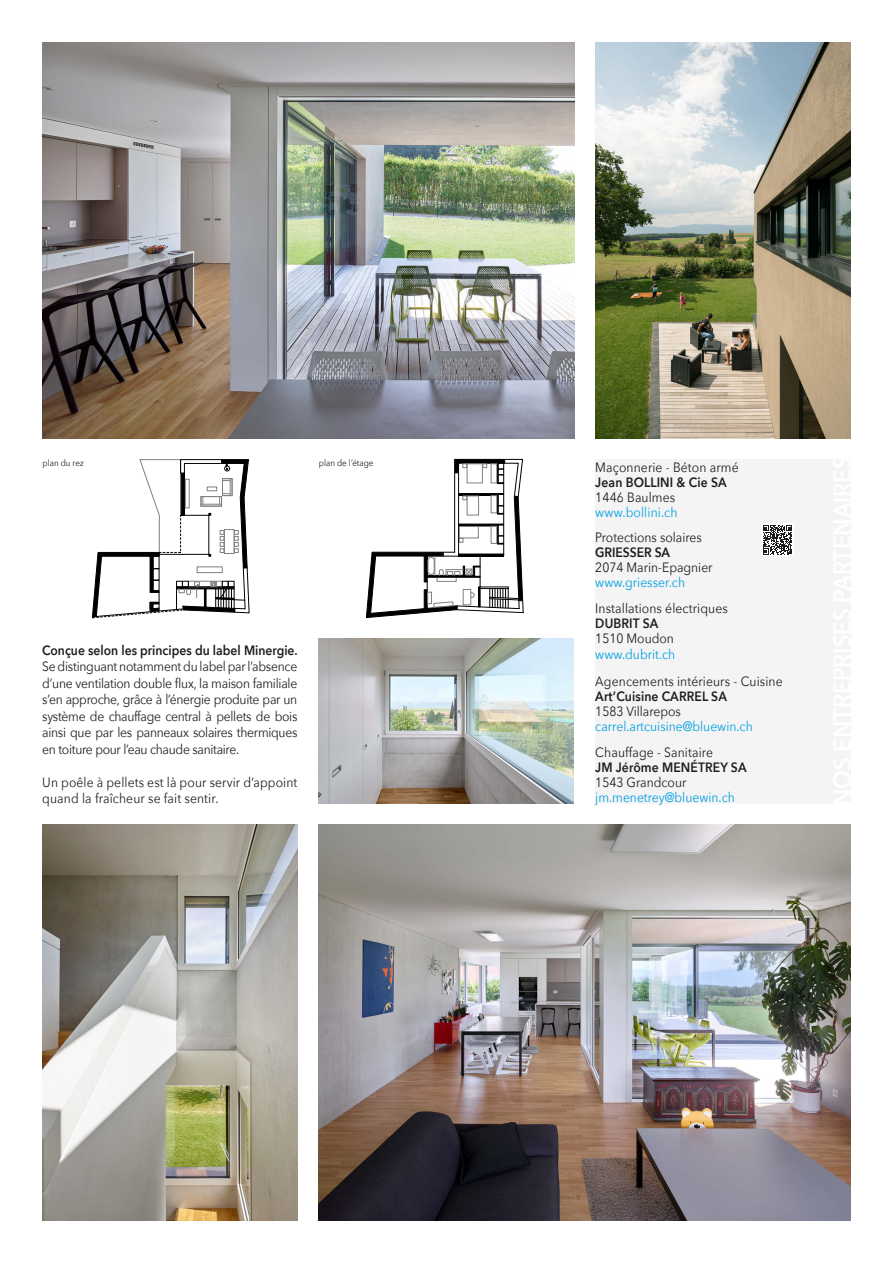
<style>
.page{position:relative;width:893px;height:1263px;background:#fff}
.page>*{position:absolute;margin:0;border:0;box-sizing:border-box;transform-origin:0 0}
.t1{font:13.5px/16.5px "Avenir Next";letter-spacing:.01em;color:#1d1d1b;text-align:justify;scale:.9 1}
.t2{font:13.5px "Avenir Next";color:#009fe3;scale:.9 1}
.t3{font:600 13.5px "Avenir Next";letter-spacing:.01em;color:#1d1d1b;scale:.9 1}
.t4{font:9px "Avenir Next";color:#1d1d1b;scale:.9 1}
.s1{font-weight:600}
</style>
<div class="page">
<img style="left:43px;top:43px;width:531px;height:395px">
<img style="left:319px;top:825px;width:531px;height:395px">
<img style="left:42px;top:825px;width:255px;height:395px">
<img style="left:595px;top:43px;width:255px;height:395px">
<img style="left:319px;top:639px;width:255px;height:165px">
<svg style="left:92px;top:459px;width:157px;height:159px"></svg>
<div style="left:197px;top:567px;width:25px;height:6px;border:1px solid #808080"></div>
<svg style="left:366px;top:459px;width:158px;height:159px"></svg>
<div style="left:595px;top:459px;width:255px;height:345px;background:#f4f4f4"></div>
<div style="left:761px;top:524px;width:33px;height:32px;background:#fff"></div>
<svg style="left:763px;top:525px;width:29px;height:30px"></svg>
<div style="left:43px;top:457px;width:53px;height:14px;background:#fff"></div>
<div style="left:319px;top:457px;width:71px;height:14px;background:#fff"></div>
<p class="t4" style="left:43px;top:455px;width:47px">plan du rez</p>
<p class="t4" style="left:319px;top:455px;width:62px">plan de l’étage</p>
<p class="t1" style="left:42px;top:641px;width:285px"><span class="s1">Conçue selon les principes du label Minergie.<br></span>Se distinguant notamment du label par l’absence d’une ventilation double flux, la maison familiale s’en approche, grâce à l’énergie produite par un système de chauffage central à pellets de bois ainsi que par les panneaux solaires thermiques en toiture pour l’eau chaude sanitaire.</p>
<p class="t1" style="left:42px;top:773px;width:285px">Un poêle à pellets est là pour servir d’appoint quand la fraîcheur se fait sentir.</p>
<p class="t1" style="left:595px;top:458px;width:161px">Maçonnerie - Béton armé</p>
<p class="t3" style="left:595px;top:471px;width:148px">Jean BOLLINI &amp; Cie SA</p>
<p class="t1" style="left:595px;top:488px;width:90px">1446 Baulmes</p>
<p class="t2" style="left:595px;top:501px;width:93px">www.bollini.ch</p>
<p class="t1" style="left:595px;top:529px;width:120px">Protections solaires</p>
<p class="t3" style="left:595px;top:541px;width:85px">GRIESSER SA</p>
<p class="t1" style="left:595px;top:559px;width:132px">2074 Marin-Epagnier</p>
<p class="t2" style="left:595px;top:571px;width:101px">www.griesser.ch</p>
<p class="t1" style="left:595px;top:599px;width:149px">Installations électriques</p>
<p class="t3" style="left:595px;top:612px;width:72px">DUBRIT SA</p>
<p class="t1" style="left:595px;top:629px;width:89px">1510 Moudon</p>
<p class="t2" style="left:595px;top:643px;width:90px">www.dubrit.ch</p>
<p class="t1" style="left:595px;top:673px;width:210px">Agencements intérieurs - Cuisine</p>
<p class="t3" style="left:595px;top:685px;width:148px">Art’Cuisine CARREL SA</p>
<p class="t1" style="left:595px;top:703px;width:97px">1583 Villarepos</p>
<p class="t2" style="left:595px;top:715px;width:176px">carrel.artcuisine@bluewin.ch</p>
<p class="t1" style="left:595px;top:744px;width:132px">Chauffage - Sanitaire</p>
<p class="t3" style="left:595px;top:756px;width:170px">JM Jérôme MENÉTREY SA</p>
<p class="t1" style="left:595px;top:774px;width:103px">1543 Grandcour</p>
<p class="t2" style="left:595px;top:786px;width:157px">jm.menetrey@bluewin.ch</p>
</div>
